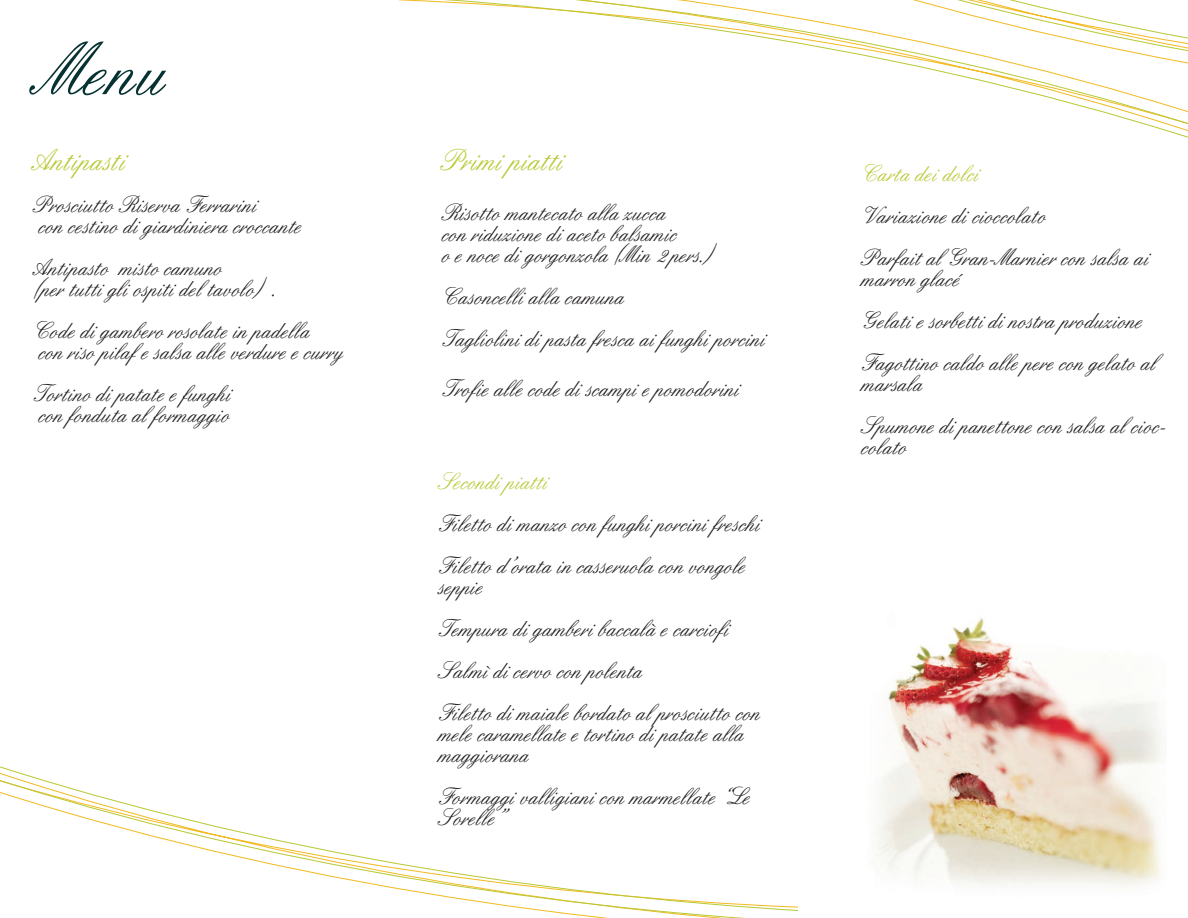
<style>
.page{position:relative;width:1188px;height:918px;background:#fff}
.page>*{position:absolute;margin:0;border:0;box-sizing:border-box;transform-origin:0 0}
.t1{font:80.7px "English";color:#073232;scale:.9 1}
.t2{font:33px "English";color:#b9c833;scale:.9 1}
.t3{font:25.5px/42px "English";color:#231f20;scale:.9 1}
.t4{font:25.5px "English";color:#b9c833;scale:.9 1}
</style>
<div class="page">
<svg style="left:399px;top:0;width:789px;height:138px"></svg>
<svg style="left:862px;top:0;width:326px;height:80px"></svg>
<img style="left:875px;top:618px;width:287px;height:268px">
<svg style="left:0;top:766px;width:798px;height:152px"></svg>
<h1 class="t1" style="left:49px;top:27px;width:146px">Menu</h1>
<p class="t2" style="left:37px;top:143px;width:106px">Antipasti</p>
<p class="t3" style="left:37px;top:194px;width:300px;line-height:21px">Prosciutto Riserva Ferrarini<br>con cestino di giardiniera croccante</p>
<p class="t3" style="left:37px;top:257px;width:272px;line-height:21px">Antipasto misto camuno<br>(per tutti gli ospiti del tavolo) .</p>
<p class="t3" style="left:37px;top:320px;width:346px;line-height:21px">Code di gambero rosolate in padella<br>con riso pilaf e salsa alle verdure e curry</p>
<p class="t3" style="left:37px;top:383px;width:221px;line-height:21px">Tortino di patate e funghi con fonduta al formaggio</p>
<p class="t2" style="left:446px;top:142px;width:138px">Primi piatti</p>
<p class="t3" style="left:446px;top:202px;width:302px;line-height:21px">Risotto mantecato alla zucca<br>con riduzione di aceto balsamic<br>o e noce di gorgonzola (Min 2 pers.)</p>
<p class="t3" style="left:446px;top:275px;width:361px">Casoncelli alla camuna<br>Tagliolini di pasta fresca ai funghi porcini</p>
<p class="t3" style="left:446px;top:367px;width:332px">Trofie alle code di scampi e pomodorini</p>
<p class="t4" style="left:442px;top:467px;width:124px">Secondi piatti</p>
<p class="t3" style="left:442px;top:502px;width:360px">Filetto di manzo con funghi porcini freschi<br>Filetto d’orata in casseruola con vongole</p>
<p class="t3" style="left:442px;top:565px;width:360px">seppie<br>Tempura di gamberi baccalà e carciofi<br>Salmì di cervo con polenta<br>Filetto di maiale bordato al prosciutto con</p>
<p class="t3" style="left:442px;top:723px;width:342px;line-height:21px">mele caramellate e tortino di patate alla maggiorana</p>
<p class="t3" style="left:442px;top:786px;width:348px;line-height:21px">Formaggi valligiani con marmellate “Le<br>Sorelle”</p>
<p class="t4" style="left:865px;top:159px;width:133px">Carta dei dolci</p>
<p class="t3" style="left:865px;top:194px;width:321px">Variazione di cioccolato<br>Parfait al Gran-Marnier con salsa ai</p>
<p class="t3" style="left:865px;top:257px;width:329px">marron glacé<br>Gelati e sorbetti di nostra produzione<br>Fagottino caldo alle pere con gelato al</p>
<p class="t3" style="left:865px;top:362px;width:341px">marsala<br>Spumone di panettone con salsa al cioc-</p>
<p class="t3" style="left:865px;top:425px;width:52px">colato</p>
</div>
